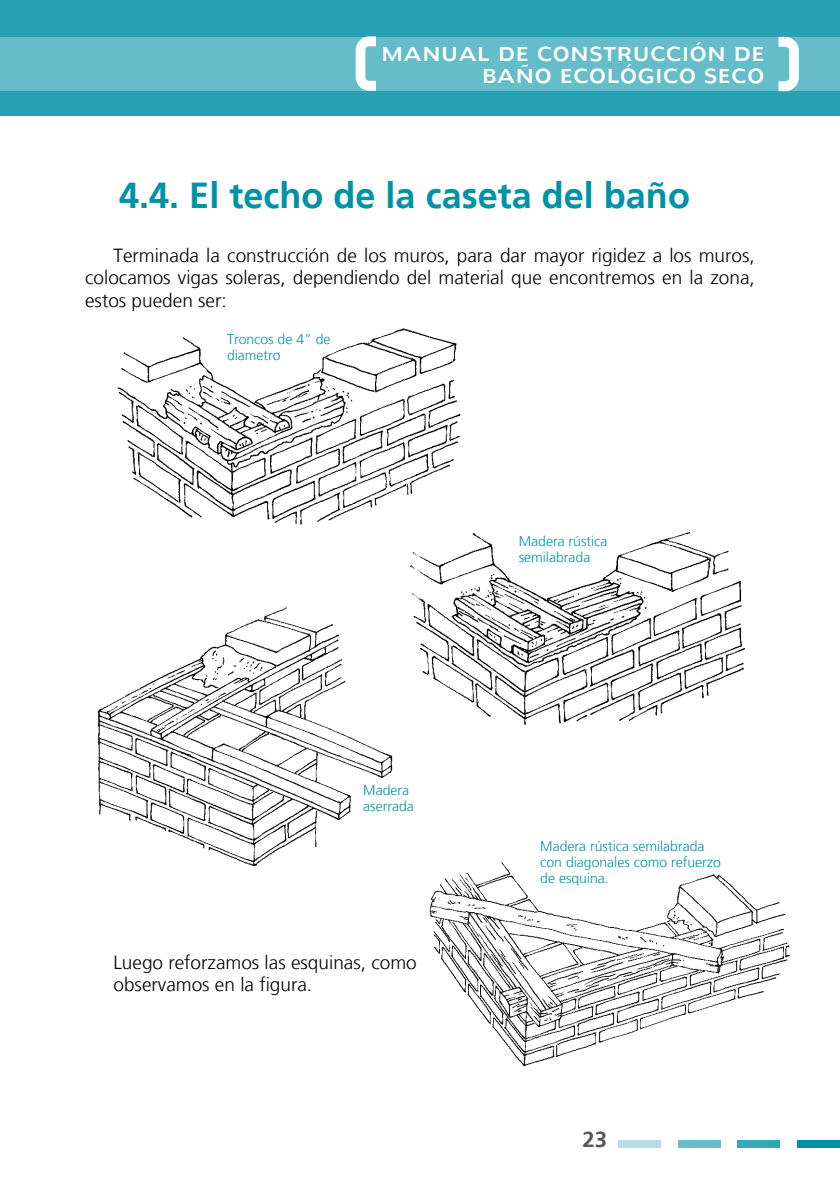
<style>
.page{position:relative;width:840px;height:1191px;background:#fff}
.page>*{position:absolute;margin:0;border:0;box-sizing:border-box;transform-origin:0 0}
.t1{font:700 36px "Frutiger LT";color:#0092a7}
.t2{font:700 22px "Frutiger LT";color:#58585a}
.t3{font:300 19px/22.8px "Frutiger LT";color:#000;text-align:justify}
.t4{font:18px/21.6px "Adams Normal";color:#fff;text-align:right}
.t5{font:300 14px/16px "Frutiger LT";color:#0092a7}
</style>
<div class="page">
<div style="left:0;top:0;width:839px;height:116px;background:#26a2b4"></div>
<div style="left:0;top:37px;width:839px;height:53px;background:#66bdca"></div>
<svg style="left:355px;top:36px;width:21px;height:55px"></svg>
<svg style="left:778px;top:37px;width:20px;height:54px"></svg>
<div style="left:617px;top:1140px;width:43px;height:7px;background:#b3dee5"></div>
<div style="left:677px;top:1140px;width:43px;height:7px;background:#66beca"></div>
<div style="left:737px;top:1140px;width:42px;height:7px;background:#33a8b9"></div>
<div style="left:796px;top:1140px;width:43px;height:7px;background:#0092a7"></div>
<img style="left:117px;top:328px;width:344px;height:197px">
<img style="left:405px;top:520px;width:340px;height:205px">
<img style="left:97px;top:607px;width:296px;height:260px">
<img style="left:429px;top:862px;width:361px;height:205px">
<p class="t4" style="left:381px;top:43px;width:385px">MANUAL DE CONSTRUCCIÓN DE<br>BAÑO ECOLÓGICO SECO</p>
<h1 class="t1" style="left:119px;top:175px;width:572px">4.4. El techo de la caseta del baño</h1>
<p class="t3" style="left:85px;top:244px;width:671px;text-indent:28px">Terminada la construcción de los muros, para dar mayor rigidez a los muros, colocamos vigas soleras, dependiendo del material que encontremos en la zona, estos pueden ser:</p>
<p class="t5" style="left:227px;top:331px;width:105px">Troncos de 4” de diametro</p>
<p class="t5" style="left:363px;top:782px;width:52px">Madera aserrada</p>
<p class="t3" style="left:113px;top:951px;width:304px">Luego reforzamos las esquinas, como observamos en la figura.</p>
<p class="t5" style="left:518px;top:533px;width:90px">Madera rústica semilabrada</p>
<p class="t5" style="left:540px;top:838px;width:182px">Madera rústica semilabrada con diagonales como refuerzo de esquina.</p>
<p class="t2" style="left:582px;top:1126px;width:26px">23</p>
</div>
